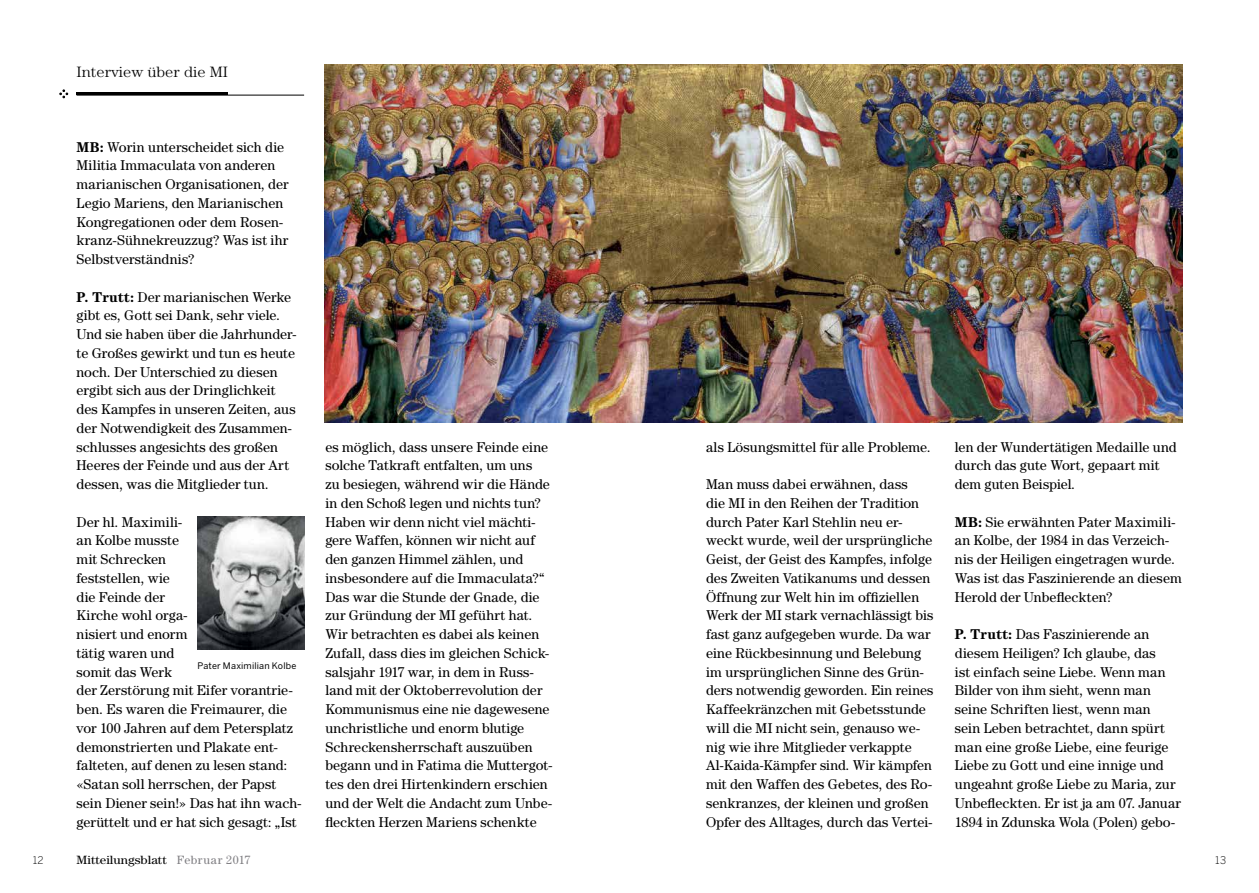
<style>
.page{position:relative;width:1259px;height:893px;background:#fff}
.page>*{position:absolute;margin:0;border:0;box-sizing:border-box;transform-origin:0 0}
.t1{font:300 15px "Century Std";color:#000;scale:1.09 1}
.t2{font:14.25px/18.8px "Century Std";letter-spacing:.005em;color:#000}
.t3{font:12px "Century Std";color:#000;scale:1.09 1}
.t4{font:300 10.5px "Benton Sans";color:#000}
.t5{font:9px "Benton Sans";letter-spacing:.02em;color:#000}
.s1{font-weight:700}
.s2{color:#807f83}
</style>
<div class="page">
<img style="left:325px;top:65px;width:857px;height:357px">
<hr style="left:77px;top:93px;width:150px;height:2px;background:#000">
<img style="left:198px;top:517px;width:106px;height:133px">
<svg style="left:60px;top:90px;width:8px;height:8px"></svg>
<hr style="left:77px;top:95px;width:227px;height:1px;background:#000">
<p class="t1" style="left:77px;top:63px;width:140px">Interview über die MI</p>
<p class="t2" style="left:77px;top:137px;width:213px"><span class="s1">MB:</span> Worin unterscheidet sich die<br>Militia Immaculata von anderen marianischen Organisationen, der<br>Legio Mariens, den Marianischen<br>Kongregationen oder dem Rosen&shy;kranz-Sühnekreuzzug? Was ist ihr<br>Selbstverständnis?</p>
<p class="t2" style="left:77px;top:287px;width:221px"><span class="s1">P. Trutt:</span> Der marianischen Werke gibt es, Gott sei Dank, sehr viele.<br>Und sie haben über die Jahrhunder&shy;te Großes gewirkt und tun es heute noch. Der Unterschied zu diesen ergibt sich aus der Dringlichkeit des Kampfes in unseren Zeiten, aus der Notwendigkeit des Zusammen&shy;schlusses angesichts des großen Heeres der Feinde und aus der Art dessen, was die Mitglieder tun.</p>
<p class="t2" style="left:77px;top:512px;width:226px">Der hl. Maximili-<br>an Kolbe musste<br>mit Schrecken<br>feststellen, wie<br>die Feinde der<br>Kirche wohl orga-<br>nisiert und enorm<br>tätig waren und<br>somit das Werk<br>der Zerstörung mit Eifer vorantrie&shy;ben. Es waren die Freimaurer, die vor 100 Jahren auf dem Petersplatz demonstrierten und Plakate ent&shy;falteten, auf denen zu lesen stand: «Satan soll herrschen, der Papst sein Diener sein!» Das hat ihn wach&shy;gerüttelt und er hat sich gesagt: „Ist</p>
<p class="t5" style="left:197px;top:660px;width:101px">Pater Maximilian Kolbe</p>
<p class="t2" style="left:325px;top:437px;width:228px">es möglich, dass unsere Feinde eine solche Tatkraft entfalten, um uns<br>zu besiegen, während wir die Hände in den Schoß legen und nichts tun?<br>Haben wir denn nicht viel mächti&shy;gere Waffen, können wir nicht auf den ganzen Himmel zählen, und insbesondere auf die Immaculata?“ Das war die Stunde der Gnade, die zur Gründung der MI geführt hat.<br>Wir betrachten es dabei als keinen Zufall, dass dies im gleichen Schick&shy;salsjahr 1917 war, in dem in Russ&shy;land mit der Oktoberrevolution der Kommunismus eine nie dagewesene unchristliche und enorm blutige Schreckensherrschaft auszuüben begann und in Fatima die Muttergot&shy;tes den drei Hirtenkindern erschien und der Welt die Andacht zum Unbe&shy;fleckten Herzen Mariens schenkte</p>
<p class="t2" style="left:706px;top:437px;width:226px">als Lösungsmittel für alle Probleme.</p>
<p class="t2" style="left:706px;top:475px;width:229px">Man muss dabei erwähnen, dass<br>die MI in den Reihen der Tradition durch Pater Karl Stehlin neu er&shy;weckt wurde, weil der ursprüngliche Geist, der Geist des Kampfes, infolge des Zweiten Vatikanums und dessen Öffnung zur Welt hin im offiziellen Werk der MI stark vernachlässigt bis fast ganz aufgegeben wurde. Da war eine Rückbesinnung und Belebung im ursprünglichen Sinne des Grün&shy;ders notwendig geworden. Ein reines Kaffeekränzchen mit Gebetsstunde will die MI nicht sein, genauso we&shy;nig wie ihre Mitglieder verkappte Al-Kaida-Kämpfer sind. Wir kämpfen mit den Waffen des Gebetes, des Ro&shy;senkranzes, der kleinen und großen Opfer des Alltages, durch das Vertei-</p>
<p class="t2" style="left:955px;top:437px;width:223px">len der Wundertätigen Medaille und durch das gute Wort, gepaart mit dem guten Beispiel.</p>
<p class="t2" style="left:955px;top:512px;width:228px"><span class="s1">MB:</span> Sie erwähnten Pater Maximili&shy;an Kolbe, der 1984 in das Verzeich&shy;nis der Heiligen eingetragen wurde.<br>Was ist das Faszinierende an diesem Herold der Unbefleckten?</p>
<p class="t2" style="left:955px;top:625px;width:228px"><span class="s1">P. Trutt:</span> Das Faszinierende an diesem Heiligen? Ich glaube, das<br>ist einfach seine Liebe. Wenn man Bilder von ihm sieht, wenn man seine Schriften liest, wenn man<br>sein Leben betrachtet, dann spürt man eine große Liebe, eine feurige Liebe zu Gott und eine innige und ungeahnt große Liebe zu Maria, zur Unbefleckten. Er ist ja am 07. Januar 1894 in Zdunska Wola (Polen) gebo-</p>
<p class="t4" style="left:33px;top:854px;width:12px">12</p>
<p class="t3" style="left:77px;top:853px;width:161px">Mitteilungsblatt <span class="s2">Februar 2017</span></p>
<p class="t4" style="left:1215px;top:854px;width:12px">13</p>
</div>
